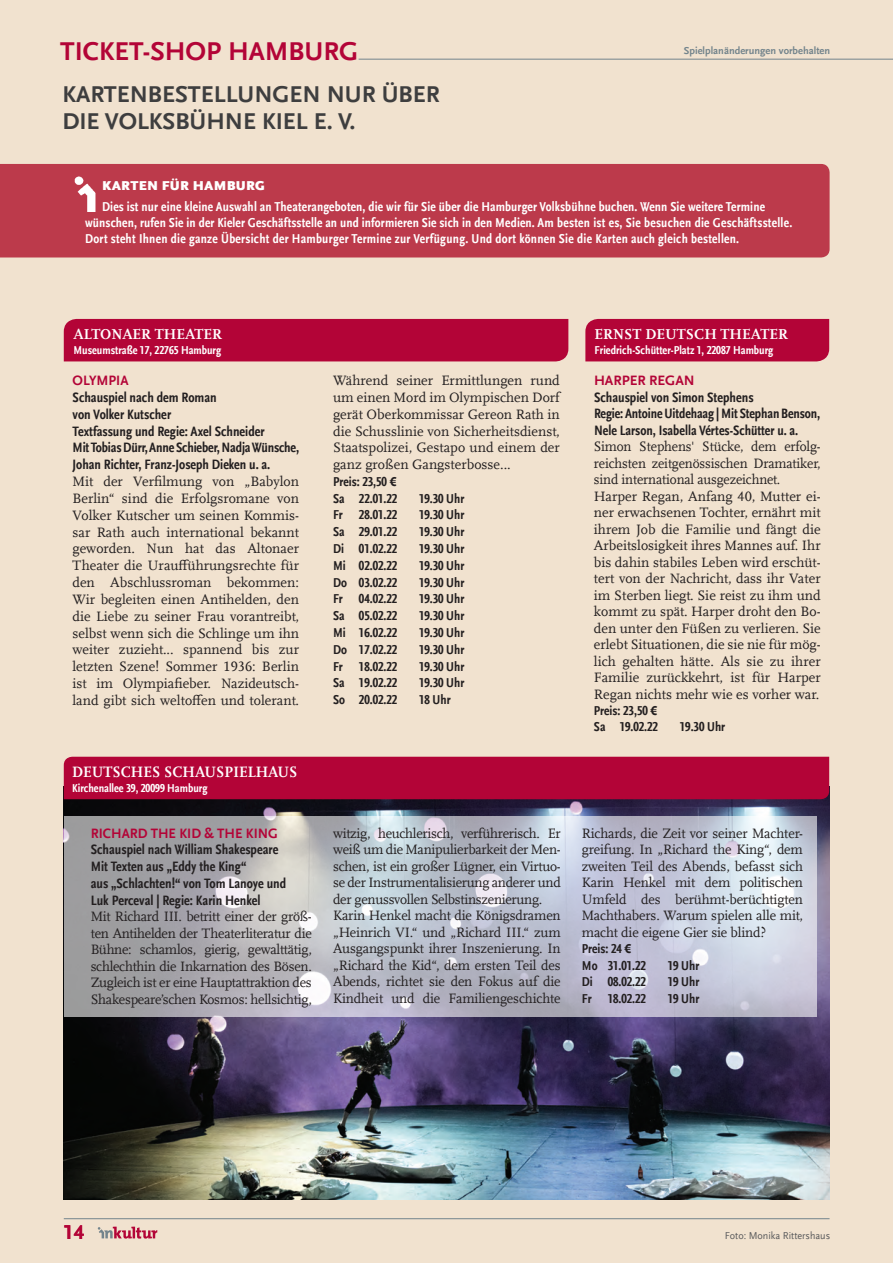
<style>
.page{position:relative;width:893px;height:1263px;background:#f1e2cf}
.page>*{position:absolute;margin:0;border:0;box-sizing:border-box;transform-origin:0 0}
.Rubrizierung{font:700 27px "Scala Sans Offc";color:#b30437}
.t1{font:700 24px "Scala Sans Offc";color:#3e3e3f}
.t2{font:700 21px "Scala Sans Offc";color:#b30437}
.Spielstätte{font:700 15.75px "Scala Offc";color:#fff;scale:.95 1}
.Spielstätte-2{font:700 15px "Scala Offc";color:#fff}
.Stückebeschreibung{font:14.25px/16.5px "Scala Offc";letter-spacing:-.01em;color:#231f20;text-align:justify}
.Preise_und_Termine{font:700 condensed 14.25px/16.5px "Scala Sans Offc";color:#231f20}
.Stückebeschreibung-2{font:14.25px/16.5px "Scala Offc";letter-spacing:-.01em;color:#231f20;text-align:justify;scale:.96 1}
.Stücketitel_Ticketsh{font:700 14.25px "Scala Sans Offc";color:#b30437;scale:.96 1}
.Stücketitel_Ticketsh-2{font:700 14.25px "Scala Sans Offc";color:#b30437}
.t3{font:700 condensed 13.5px "Scala Sans Offc";letter-spacing:.01em;color:#fff}
.Preise_und_Termine-2{font:700 condensed 13.5px "Scala Sans Offc";color:#231f20}
.t4{font:900 13.5px "Scala Sans Offc";letter-spacing:.02em;color:#fff}
.Adresse{font:700 condensed 12px "Scala Sans Offc";color:#fff}
.t5{font:700 10.5px "Scala Sans Offc";color:#73848c}
.Fotonachweis{font:10.5px "Scala Sans Offc";color:#57585a;scale:.96 1}
</style>
<div class="page">
<div style="left:0;top:164px;width:830px;height:93px;background:#bc3a4b"></div>
<img style="left:75px;top:175px;width:21px;height:37px">
<hr style="left:64px;top:1218px;width:765px;height:1px;background:#73848c">
<svg style="left:98px;top:1226px;width:59px;height:12px"></svg>
<img style="left:64px;top:799px;width:765px;height:400px">
<svg style="left:64px;top:816px;width:752px;height:201px;background:#bbbdc8"></svg>
<hr style="left:359px;top:59px;width:534px;height:1px;background:#73848c">
<div style="left:585px;top:319px;width:244px;height:42px;background:#b30437"></div>
<div style="left:64px;top:757px;width:765px;height:42px;background:#b30437"></div>
<div style="left:64px;top:319px;width:504px;height:42px;background:#b30437"></div>
<p class="Rubrizierung" style="left:60px;top:36px;width:300px">TICKET-SHOP HAMBURG</p>
<p class="t1" style="left:62px;top:81px;width:379px">KARTENBESTELLUNGEN NUR ÜBER</p>
<p class="t1" style="left:62px;top:108px;width:295px">DIE VOLKSBÜHNE KIEL E. V.</p>
<p class="t5" style="left:684px;top:44px;width:148px">Spielplanänderungen vorbehalten</p>
<p class="t4" style="left:102px;top:178px;width:164px">KARTEN FÜR HAMBURG</p>
<p class="t3" style="left:102px;top:199px;width:664px">Dies ist nur eine kleine Auswahl an Theaterangeboten, die wir für Sie über die Hamburger Volksbühne buchen. Wenn Sie weitere Termine</p>
<p class="t3" style="left:85px;top:215px;width:709px">wünschen, rufen Sie in der Kieler Geschäftsstelle an und informieren Sie sich in den Medien. Am besten ist es, Sie besuchen die Geschäftsstelle.</p>
<p class="t3" style="left:85px;top:231px;width:656px">Dort steht Ihnen die ganze Übersicht der Hamburger Termine zur Verfügung. Und dort können Sie die Karten auch gleich bestellen.</p>
<p class="Spielstätte-2" style="left:73px;top:326px;width:150px">ALTONAER THEATER</p>
<p class="Adresse" style="left:73px;top:344px;width:149px">Museumstraße 17, 22765 Hamburg</p>
<p class="Stücketitel_Ticketsh" style="left:73px;top:372px;width:60px">OLYMPIA</p>
<p class="Preise_und_Termine" style="left:73px;top:389px;width:146px">Schauspiel nach dem Roman</p>
<p class="Preise_und_Termine" style="left:73px;top:406px;width:100px">von Volker Kutscher</p>
<p class="Preise_und_Termine" style="left:73px;top:423px;width:194px">Textfassung und Regie: Axel Schneider</p>
<p class="Preise_und_Termine" style="left:73px;top:440px;width:228px">Mit Tobias Dürr, Anne Schieber, Nadja Wünsche,<br>Johan Richter, Franz-Joseph Dieken u. a.</p>
<p class="Stückebeschreibung" style="left:72px;top:473px;width:228px">Mit der Verfilmung von „Babylon Berlin“ sind die Erfolgsromane von Volker Kutscher um seinen Kommis&shy;sar Rath auch international bekannt geworden. Nun hat das Altonaer Theater die Uraufführungsrechte für den Abschlussroman bekommen:<br>Wir begleiten einen Antihelden, den die Liebe zu seiner Frau vorantreibt, selbst wenn sich die Schlinge um ihn weiter zuzieht... spannend bis zur letzten Szene! Sommer 1936: Berlin ist im Olympiafieber. Nazideutsch&shy;land gibt sich weltoffen und tolerant.</p>
<p class="Stückebeschreibung" style="left:333px;top:372px;width:228px">Während seiner Ermittlungen rund um einen Mord im Olympischen Dorf gerät Oberkommissar Gereon Rath in die Schusslinie von Sicherheitsdienst, Staatspolizei, Gestapo und einem der ganz großen Gangsterbosse...</p>
<p class="Preise_und_Termine-2" style="left:333px;top:474px;width:64px">Preis: 23,50 €</p>
<p class="Preise_und_Termine-2" style="left:333px;top:491px;width:66px">Sa 22.01.22</p>
<p class="Preise_und_Termine-2" style="left:419px;top:491px;width:47px">19.30 Uhr</p>
<p class="Preise_und_Termine-2" style="left:333px;top:507px;width:66px">Fr 28.01.22</p>
<p class="Preise_und_Termine-2" style="left:419px;top:507px;width:47px">19.30 Uhr</p>
<p class="Preise_und_Termine-2" style="left:333px;top:524px;width:66px">Sa 29.01.22</p>
<p class="Preise_und_Termine-2" style="left:419px;top:524px;width:47px">19.30 Uhr</p>
<p class="Preise_und_Termine-2" style="left:333px;top:541px;width:66px">Di 01.02.22</p>
<p class="Preise_und_Termine-2" style="left:419px;top:541px;width:47px">19.30 Uhr</p>
<p class="Preise_und_Termine-2" style="left:333px;top:558px;width:66px">Mi 02.02.22</p>
<p class="Preise_und_Termine-2" style="left:419px;top:558px;width:47px">19.30 Uhr</p>
<p class="Preise_und_Termine-2" style="left:333px;top:575px;width:66px">Do 03.02.22</p>
<p class="Preise_und_Termine-2" style="left:419px;top:575px;width:47px">19.30 Uhr</p>
<p class="Preise_und_Termine-2" style="left:333px;top:591px;width:66px">Fr 04.02.22</p>
<p class="Preise_und_Termine-2" style="left:419px;top:591px;width:47px">19.30 Uhr</p>
<p class="Preise_und_Termine-2" style="left:333px;top:608px;width:66px">Sa 05.02.22</p>
<p class="Preise_und_Termine-2" style="left:419px;top:608px;width:47px">19.30 Uhr</p>
<p class="Preise_und_Termine-2" style="left:333px;top:625px;width:66px">Mi 16.02.22</p>
<p class="Preise_und_Termine-2" style="left:419px;top:625px;width:47px">19.30 Uhr</p>
<p class="Preise_und_Termine-2" style="left:333px;top:642px;width:66px">Do 17.02.22</p>
<p class="Preise_und_Termine-2" style="left:419px;top:642px;width:47px">19.30 Uhr</p>
<p class="Preise_und_Termine-2" style="left:333px;top:659px;width:66px">Fr 18.02.22</p>
<p class="Preise_und_Termine-2" style="left:419px;top:659px;width:47px">19.30 Uhr</p>
<p class="Preise_und_Termine-2" style="left:333px;top:675px;width:66px">Sa 19.02.22</p>
<p class="Preise_und_Termine-2" style="left:419px;top:675px;width:47px">19.30 Uhr</p>
<p class="Preise_und_Termine-2" style="left:333px;top:692px;width:66px">So 20.02.22</p>
<p class="Preise_und_Termine-2" style="left:419px;top:692px;width:33px">18 Uhr</p>
<p class="Spielstätte-2" style="left:595px;top:326px;width:195px">ERNST DEUTSCH THEATER</p>
<p class="Adresse" style="left:595px;top:344px;width:180px">Friedrich-Schütter-Platz 1, 22087 Hamburg</p>
<p class="Stücketitel_Ticketsh-2" style="left:594px;top:372px;width:102px">HARPER REGAN</p>
<p class="Preise_und_Termine" style="left:594px;top:389px;width:161px">Schauspiel von Simon Stephens</p>
<p class="Preise_und_Termine" style="left:594px;top:405px;width:228px">Regie: Antoine Uitdehaag | Mit Stephan Benson,<br>Nele Larson, Isabella Vértes-Schütter u. a.</p>
<p class="Stückebeschreibung-2" style="left:594px;top:438px;width:238px">Simon Stephens' Stücke, dem erfolg&shy;reichsten zeitgenössischen Dramatiker, sind international ausgezeichnet.</p>
<p class="Stückebeschreibung" style="left:594px;top:488px;width:228px">Harper Regan, Anfang 40, Mutter ei&shy;ner erwachsenen Tochter, ernährt mit ihrem Job die Familie und fängt die Arbeitslosigkeit ihres Mannes auf. Ihr bis dahin stabiles Leben wird erschüt&shy;tert von der Nachricht, dass ihr Vater im Sterben liegt. Sie reist zu ihm und kommt zu spät. Harper droht den Bo&shy;den unter den Füßen zu verlieren. Sie erlebt Situationen, die sie nie für mög&shy;lich gehalten hätte. Als sie zu ihrer Familie zurückkehrt, ist für Harper Regan nichts mehr wie es vorher war.</p>
<p class="Preise_und_Termine-2" style="left:594px;top:703px;width:64px">Preis: 23,50 €</p>
<p class="Preise_und_Termine-2" style="left:594px;top:719px;width:66px">Sa 19.02.22</p>
<p class="Preise_und_Termine-2" style="left:680px;top:719px;width:47px">19.30 Uhr</p>
<p class="Spielstätte" style="left:72px;top:763px;width:239px">DEUTSCHES SCHAUSPIELHAUS</p>
<p class="Adresse" style="left:72px;top:782px;width:137px">Kirchenallee 39, 20099 Hamburg</p>
<p class="Stücketitel_Ticketsh" style="left:91px;top:825px;width:196px">RICHARD THE KID &amp; THE KING</p>
<p class="Preise_und_Termine" style="left:91px;top:842px;width:189px">Schauspiel nach William Shakespeare</p>
<p class="Preise_und_Termine" style="left:91px;top:858px;width:157px">Mit Texten aus „Eddy the King“</p>
<p class="Preise_und_Termine" style="left:91px;top:875px;width:197px">aus „Schlachten!“ von Tom Lanoye und</p>
<p class="Preise_und_Termine" style="left:91px;top:892px;width:171px">Luk Perceval | Regie: Karin Henkel</p>
<p class="Stückebeschreibung" style="left:91px;top:909px;width:223px">Mit Richard III. betritt einer der größ&shy;ten Antihelden der Theaterliteratur die Bühne: schamlos, gierig, gewalttätig, schlechthin die Inkarnation des Bösen.<br>Zugleich ist er eine Hauptattraktion des Shakespeare’schen Kosmos: hellsichtig,</p>
<p class="Stückebeschreibung" style="left:333px;top:825px;width:229px">witzig, heuchlerisch, verführerisch. Er weiß um die Manipulierbarkeit der Men&shy;schen, ist ein großer Lügner, ein Virtuo&shy;se der Instrumentalisierung anderer und der genussvollen Selbstinszenierung.</p>
<p class="Stückebeschreibung" style="left:333px;top:907px;width:229px">Karin Henkel macht die Königsdramen „Heinrich VI.“ und „Richard III.“ zum Ausgangspunkt ihrer Inszenierung. In „Richard the Kid“, dem ersten Teil des Abends, richtet sie den Fokus auf die Kindheit und die Familiengeschichte</p>
<p class="Stückebeschreibung" style="left:582px;top:825px;width:223px">Richards, die Zeit vor seiner Machter&shy;greifung. In „Richard the King“, dem zweiten Teil des Abends, befasst sich Karin Henkel mit dem politischen Umfeld des berühmt-berüchtigten Machthabers. Warum spielen alle mit, macht die eigene Gier sie blind?</p>
<p class="Preise_und_Termine-2" style="left:582px;top:941px;width:50px">Preis: 24 €</p>
<p class="Preise_und_Termine-2" style="left:582px;top:958px;width:66px">Mo 31.01.22</p>
<p class="Preise_und_Termine-2" style="left:668px;top:958px;width:33px">19 Uhr</p>
<p class="Preise_und_Termine-2" style="left:582px;top:974px;width:66px">Di 08.02.22</p>
<p class="Preise_und_Termine-2" style="left:668px;top:974px;width:33px">19 Uhr</p>
<p class="Preise_und_Termine-2" style="left:582px;top:991px;width:66px">Fr 18.02.22</p>
<p class="Preise_und_Termine-2" style="left:668px;top:991px;width:33px">19 Uhr</p>
<p class="t2" style="left:63px;top:1220px;width:22px">14</p>
<p class="Fotonachweis" style="left:725px;top:1229px;width:111px">Foto: Monika Rittershaus</p>
</div>
